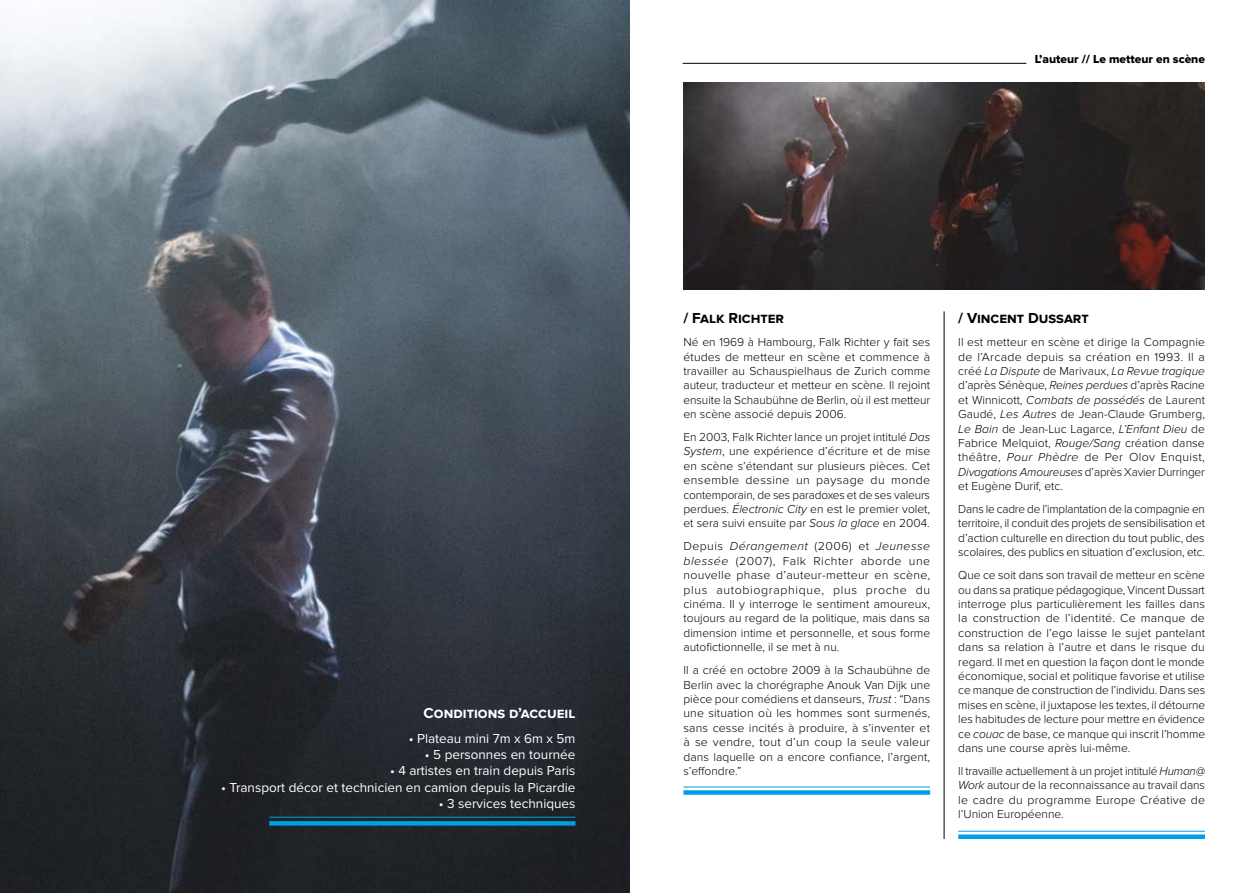
<style>
.page{position:relative;width:1259px;height:893px;background:#fff}
.page>*{position:absolute;margin:0;border:0;box-sizing:border-box;transform-origin:0 0}
.t1{font:700 15px "Proxima Nova";color:#000}
.t2{font:700 15px "Proxima Nova";color:#fff}
.t3{font:13.5px "Proxima Nova";color:#fff}
.t4{font:300 12px/14.4px "Proxima Nova";color:#000;text-align:justify}
.t5{font:12px "Proxima Nova Extrabld";color:#000}
.s1{font-style:italic}
</style>
<div class="page">
<img style="left:0;top:0;width:629px;height:893px">
<hr style="left:269px;top:817px;width:306px;height:1px;background:#009fe3">
<div style="left:269px;top:821px;width:306px;height:5px;background:#009fe3"></div>
<hr style="left:682px;top:63px;width:344px;height:1px;background:#000">
<hr style="left:944px;top:311px;width:1px;height:528px;background:#000">
<hr style="left:683px;top:787px;width:247px;height:1px;background:#009fe3">
<hr style="left:958px;top:831px;width:247px;height:1px;background:#009fe3">
<div style="left:683px;top:790px;width:247px;height:5px;background:#009fe3"></div>
<div style="left:958px;top:834px;width:247px;height:5px;background:#009fe3"></div>
<img style="left:683px;top:83px;width:521px;height:206px">
<p class="t2" style="left:423px;top:704px;width:153px">Conditions d’accueil</p>
<p class="t3" style="left:409px;top:731px;width:168px">• Plateau mini 7m x 6m x 5m</p>
<p class="t3" style="left:425px;top:747px;width:152px">• 5 personnes en tournée</p>
<p class="t3" style="left:390px;top:763px;width:187px">• 4 artistes en train depuis Paris</p>
<p class="t3" style="left:221px;top:779px;width:356px">• Transport décor et technicien en camion depuis la Picardie</p>
<p class="t3" style="left:439px;top:795px;width:138px">• 3 services techniques</p>
<p class="t5" style="left:1034px;top:53px;width:172px">L’auteur // Le metteur en scène</p>
<p class="t1" style="left:683px;top:310px;width:102px">/ Falk Richter</p>
<p class="t4" style="left:683px;top:335px;width:248px">Né en 1969 à Hambourg, Falk Richter y fait ses études de metteur en scène et commence à travailler au Schauspielhaus de Zurich comme auteur, traducteur et metteur en scène. Il rejoint ensuite la Schaubühne de Berlin, où il est metteur en scène associé depuis 2006.</p>
<p class="t4" style="left:683px;top:430px;width:248px">En 2003, Falk Richter lance un projet intitulé <span class="s1">Das System</span>, une expérience d’écriture et de mise en scène s’étendant sur plusieurs pièces. Cet ensemble dessine un paysage du monde contemporain, de ses paradoxes et de ses valeurs perdues. <span class="s1">Électronic City</span> en est le premier volet, et sera suivi ensuite par <span class="s1">Sous la glace</span> en 2004.</p>
<p class="t4" style="left:683px;top:539px;width:248px">Depuis <span class="s1">Dérangement</span> (2006) et <span class="s1">Jeunesse blessée</span> (2007), Falk Richter aborde une nouvelle phase d’auteur-metteur en scène, plus autobiographique, plus proche du cinéma. Il y interroge le sentiment amoureux, toujours au regard de la politique, mais dans sa dimension intime et personnelle, et sous forme autofictionnelle, il se met à nu.</p>
<p class="t4" style="left:683px;top:663px;width:248px">Il a créé en octobre 2009 à la Schaubühne de Berlin avec la chorégraphe Anouk Van Dijk une pièce pour comédiens et danseurs, <span class="s1">Trust</span> : “Dans une situation où les hommes sont surmenés, sans cesse incités à produire, à s’inventer et à se vendre, tout d’un coup la seule valeur dans laquelle on a encore confiance, l’argent, s’effondre.”</p>
<p class="t1" style="left:958px;top:310px;width:132px">/ Vincent Dussart</p>
<p class="t4" style="left:958px;top:335px;width:248px">Il est metteur en scène et dirige la Compagnie de l’Arcade depuis sa création en 1993. Il a créé <span class="s1">La Dispute</span> de Marivaux, <span class="s1">La Revue tragique </span>d’après Sénèque, <span class="s1">Reines perdues</span> d’après Racine et Winnicott, <span class="s1">Combats de possédés</span> de Laurent Gaudé, <span class="s1">Les Autres</span> de Jean-Claude Grumberg, <span class="s1">Le Bain</span> de Jean-Luc Lagarce, <span class="s1">L’Enfant Dieu</span> de Fabrice Melquiot, <span class="s1">Rouge/Sang</span> création danse théâtre, <span class="s1">Pour Phèdre</span> de Per Olov Enquist, <span class="s1">Divagations Amoureuses</span> d’après Xavier Durringer et Eugène Durif, etc.</p>
<p class="t4" style="left:958px;top:502px;width:248px">Dans le cadre de l’implantation de la compagnie en territoire, il conduit des projets de sensibilisation et d’action culturelle en direction du tout public, des scolaires, des publics en situation d’exclusion, etc.</p>
<p class="t4" style="left:958px;top:568px;width:248px">Que ce soit dans son travail de metteur en scène ou dans sa pratique pédagogique, Vincent Dussart interroge plus particulièrement les failles dans la construction de l’identité. Ce manque de construction de l’ego laisse le sujet pantelant dans sa relation à l’autre et dans le risque du regard. Il met en question la façon dont le monde économique, social et politique favorise et utilise ce manque de construction de l’individu. Dans ses mises en scène, il juxtapose les textes, il détourne les habitudes de lecture pour mettre en évidence ce <span class="s1">couac</span> de base, ce manque qui inscrit l’homme dans une course après lui-même.</p>
<p class="t4" style="left:958px;top:764px;width:248px">Il travaille actuellement à un projet intitulé <span class="s1">Human@ Work</span> autour de la reconnaissance au travail dans le cadre du programme Europe Créative de l’Union Européenne.</p>
</div>
